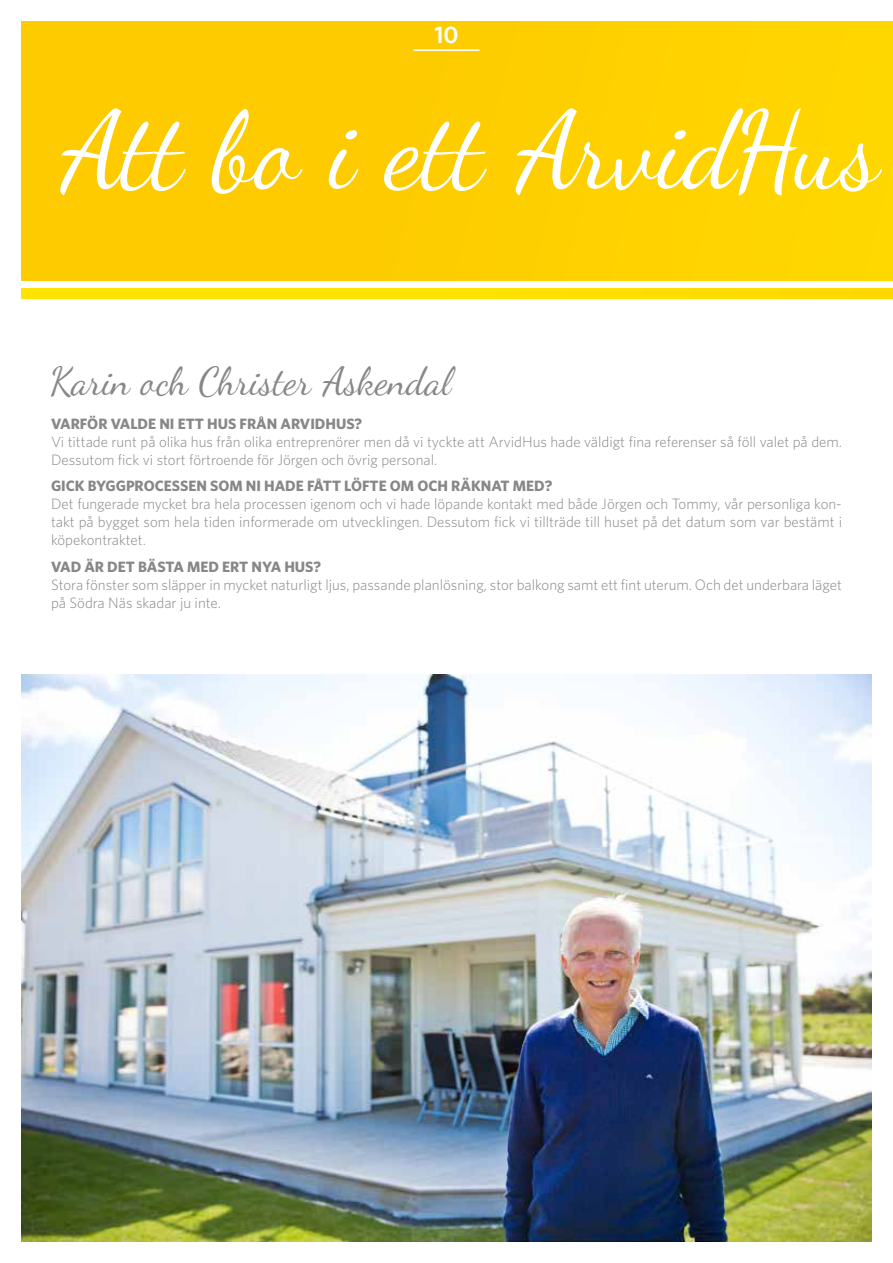
<style>
.page{position:relative;width:893px;height:1263px;background:#fff}
.page>*{position:absolute;margin:0;border:0;box-sizing:border-box;transform-origin:0 0}
.t1{font:108px "Dancing Script OT";color:#fff}
.t2{font:39px "Dancing Script OT";color:#878787}
.t3{font:600 24px "Whitney";color:#fff}
.t4{font:300 15px/18px "Whitney";color:#878787}
.t5{font:700 15px "Whitney";color:#878787}
</style>
<div class="page">
<div style="left:21px;top:21px;width:872px;height:260px;background:#fecd00"></div>
<div style="left:21px;top:288px;width:872px;height:11px;background:#ffe200"></div>
<img style="left:21px;top:675px;width:851px;height:567px">
<hr style="left:413px;top:49px;width:66px;height:2px;background:#fff">
<h3 class="t3" style="left:434px;top:19px;width:26px">10</h3>
<h1 class="t1" style="left:60px;top:87px;width:823px">Att bo i ett ArvidHus</h1>
<h2 class="t2" style="left:51px;top:358px;width:403px">Karin och Christer Askendal</h2>
<p class="t5" style="left:51px;top:413px;width:313px">VARFÖR VALDE NI ETT HUS FRÅN ARVIDHUS?</p>
<p class="t4" style="left:51px;top:432px;width:792px">Vi tittade runt på olika hus från olika entreprenörer men då vi tyckte att ArvidHus hade väldigt fina referenser så föll valet på dem.<br>Dessutom fick vi stort förtroende för Jörgen och övrig personal.</p>
<p class="t5" style="left:51px;top:476px;width:503px">GICK BYGGPROCESSEN SOM NI HADE FÅTT LÖFTE OM OCH RÄKNAT MED?</p>
<p class="t4" style="left:51px;top:495px;width:792px;text-align:justify">Det fungerade mycket bra hela processen igenom och vi hade löpande kontakt med både Jörgen och Tommy, vår personliga kon&shy;takt på bygget som hela tiden informerade om utvecklingen. Dessutom fick vi tillträde till huset på det datum som var bestämt i köpekontraktet.</p>
<p class="t5" style="left:51px;top:556px;width:271px">VAD ÄR DET BÄSTA MED ERT NYA HUS?</p>
<p class="t4" style="left:51px;top:575px;width:792px">Stora fönster som släpper in mycket naturligt ljus, passande planlösning, stor balkong samt ett fint uterum. Och det underbara läget på Södra Näs skadar ju inte.</p>
</div>
